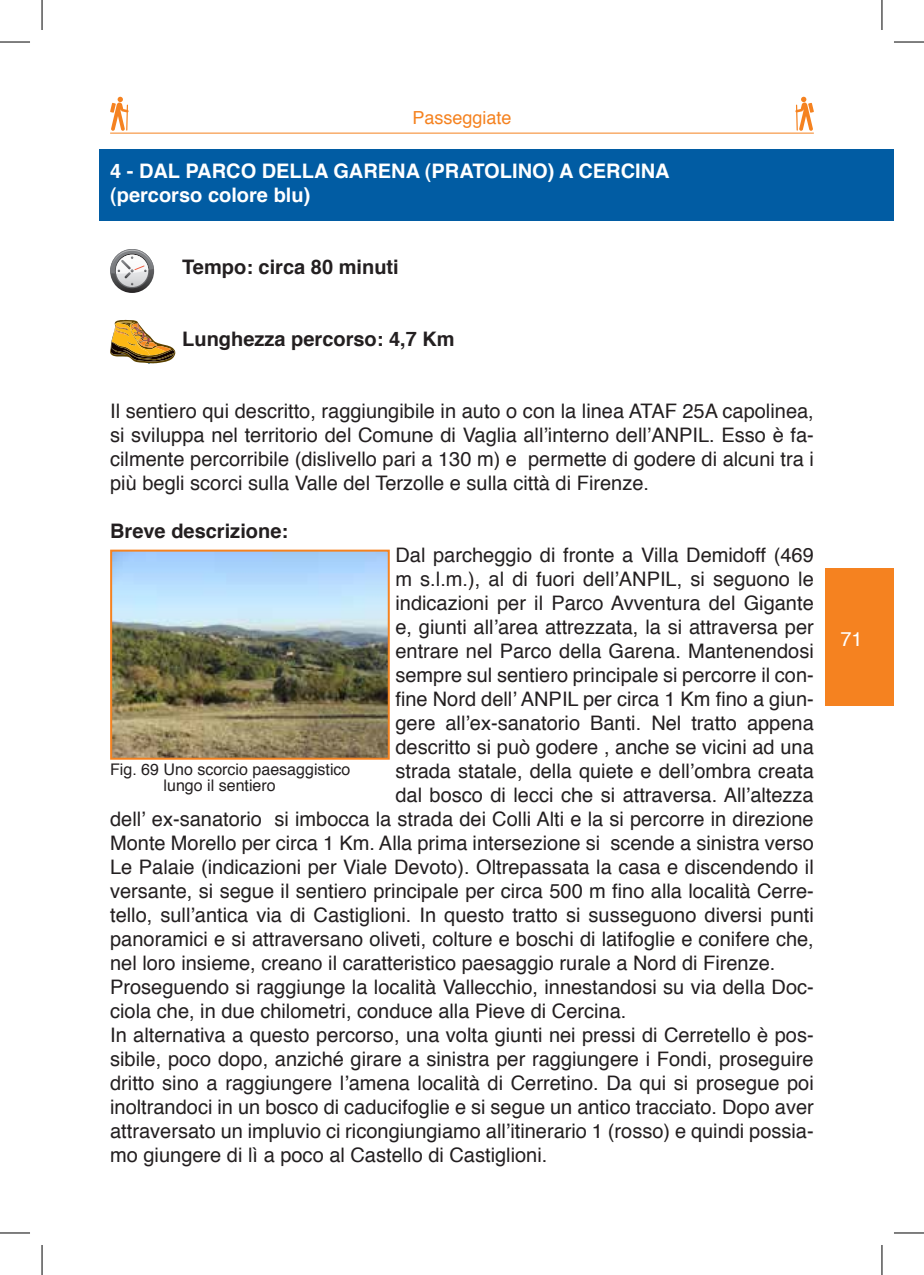
<style>
.page{position:relative;width:924px;height:1275px;background:#fff}
.page>*{position:absolute;margin:0;border:0;box-sizing:border-box;transform-origin:0 0}
.t1{font:20px/24px "Helvetica";color:#231f20;text-align:justify}
.t2{font:700 20px/24px "Helvetica";color:#fff}
.t3{font:700 20px "Helvetica";color:#231f20}
.t4{font:20px "Helvetica";color:#fff}
.t5{font:18px "Helvetica";color:#f58220}
.t6{font:16px/16px "Helvetica";color:#231f20}
</style>
<div class="page">
<div style="left:99px;top:149px;width:793px;height:72px;background:#015ca3"></div>
<svg style="left:110px;top:249px;width:44px;height:44px"></svg>
<svg style="left:110px;top:249px;width:44px;height:38px"></svg>
<svg style="left:110px;top:319px;width:65px;height:45px"></svg>
<img style="left:113px;top:552px;width:273px;height:204px">
<div style="left:110px;top:549px;width:279px;height:210px;border:2px solid #f58220"></div>
<svg style="left:110px;top:97px;width:18px;height:34px"></svg>
<svg style="left:795px;top:97px;width:18px;height:34px"></svg>
<hr style="left:110px;top:133px;width:703px;height:1px;background:#f58220">
<div style="left:825px;top:569px;width:67px;height:137px;background:#f58220"></div>
<hr style="left:0;top:42px;width:30px;height:1px;background:#000">
<hr style="left:893px;top:42px;width:30px;height:1px;background:#000">
<hr style="left:0;top:1232px;width:30px;height:1px;background:#000">
<hr style="left:893px;top:1232px;width:30px;height:1px;background:#000">
<hr style="left:42px;top:0;width:1px;height:30px;background:#000">
<hr style="left:42px;top:1245px;width:1px;height:30px;background:#000">
<hr style="left:881px;top:0;width:1px;height:30px;background:#000">
<hr style="left:881px;top:1245px;width:1px;height:30px;background:#000">
<p class="t5" style="left:412px;top:103px;width:101px">Passeggiate</p>
<p class="t2" style="left:110px;top:159px;width:560px">4 - DAL PARCO DELLA GARENA (PRATOLINO) A CERCINA (percorso colore blu)</p>
<p class="t3" style="left:182px;top:251px;width:218px">Tempo: circa 80 minuti</p>
<p class="t3" style="left:182px;top:323px;width:274px">Lunghezza percorso: 4,7 Km</p>
<p class="t1" style="left:110px;top:400px;width:704px">Il sentiero qui descritto, raggiungibile in auto o con la linea ATAF 25A capolinea, si sviluppa nel territorio del Comune di Vaglia all’interno dell’ANPIL. Esso è fa&shy;cilmente percorribile (dislivello pari a 130 m) e permette di godere di alcuni tra i più begli scorci sulla Valle del Terzolle e sulla città di Firenze.</p>
<p class="t3" style="left:110px;top:515px;width:179px">Breve descrizione:</p>
<p class="t1" style="left:395px;top:544px;width:419px">Dal parcheggio di fronte a Villa Demidoff (469</p>
<p class="t1" style="left:395px;top:568px;width:419px">m s.l.m.), al di fuori dell’ANPIL, si seguono le</p>
<p class="t1" style="left:395px;top:592px;width:419px">indicazioni per il Parco Avventura del Gigante</p>
<p class="t1" style="left:395px;top:616px;width:419px">e, giunti all’area attrezzata, la si attraversa per</p>
<p class="t1" style="left:395px;top:640px;width:419px">entrare nel Parco della Garena. Mantenendosi</p>
<p class="t1" style="left:395px;top:664px;width:419px">sempre sul sentiero principale si percorre il con-</p>
<p class="t1" style="left:395px;top:688px;width:419px">fine Nord dell’ ANPIL per circa 1 Km fino a giun-</p>
<p class="t1" style="left:395px;top:712px;width:419px">gere all’ex-sanatorio Banti. Nel tratto appena</p>
<p class="t1" style="left:395px;top:736px;width:419px">descritto si può godere , anche se vicini ad una</p>
<p class="t1" style="left:395px;top:760px;width:419px">strada statale, della quiete e dell’ombra creata</p>
<p class="t1" style="left:395px;top:784px;width:419px">dal bosco di lecci che si attraversa. All’altezza</p>
<p class="t1" style="left:110px;top:808px;width:704px">dell’ ex-sanatorio si imbocca la strada dei Colli Alti e la si percorre in direzione</p>
<p class="t1" style="left:110px;top:832px;width:704px">Monte Morello per circa 1 Km. Alla prima intersezione si scende a sinistra verso</p>
<p class="t1" style="left:110px;top:856px;width:704px">Le Palaie (indicazioni per Viale Devoto). Oltrepassata la casa e discendendo il</p>
<p class="t1" style="left:110px;top:880px;width:704px">versante, si segue il sentiero principale per circa 500 m fino alla località Cerre-</p>
<p class="t1" style="left:110px;top:904px;width:704px">tello, sull’antica via di Castiglioni. In questo tratto si susseguono diversi punti</p>
<p class="t1" style="left:110px;top:928px;width:704px">panoramici e si attraversano oliveti, colture e boschi di latifoglie e conifere che,</p>
<p class="t1" style="left:110px;top:952px;width:666px">nel loro insieme, creano il caratteristico paesaggio rurale a Nord di Firenze.</p>
<p class="t1" style="left:110px;top:976px;width:704px">Proseguendo si raggiunge la località Vallecchio, innestandosi su via della Doc-</p>
<p class="t1" style="left:110px;top:1000px;width:517px">ciola che, in due chilometri, conduce alla Pieve di Cercina.</p>
<p class="t1" style="left:110px;top:1024px;width:704px">In alternativa a questo percorso, una volta giunti nei pressi di Cerretello è pos-</p>
<p class="t1" style="left:110px;top:1048px;width:704px">sibile, poco dopo, anziché girare a sinistra per raggiungere i Fondi, proseguire</p>
<p class="t1" style="left:110px;top:1072px;width:704px">dritto sino a raggiungere l’amena località di Cerretino. Da qui si prosegue poi</p>
<p class="t1" style="left:110px;top:1096px;width:704px">inoltrandoci in un bosco di caducifoglie e si segue un antico tracciato. Dopo aver</p>
<p class="t1" style="left:110px;top:1120px;width:704px">attraversato un impluvio ci ricongiungiamo all’itinerario 1 (rosso) e quindi possia-</p>
<p class="t1" style="left:110px;top:1144px;width:438px">mo giungere di lì a poco al Castello di Castiglioni.</p>
<p class="t6" style="left:163px;top:761px;width:188px;text-indent:-53px">Fig. 69 Uno scorcio paesaggistico lungo il sentiero</p>
<p class="t4" style="left:840px;top:623px;width:24px">71</p>
</div>
